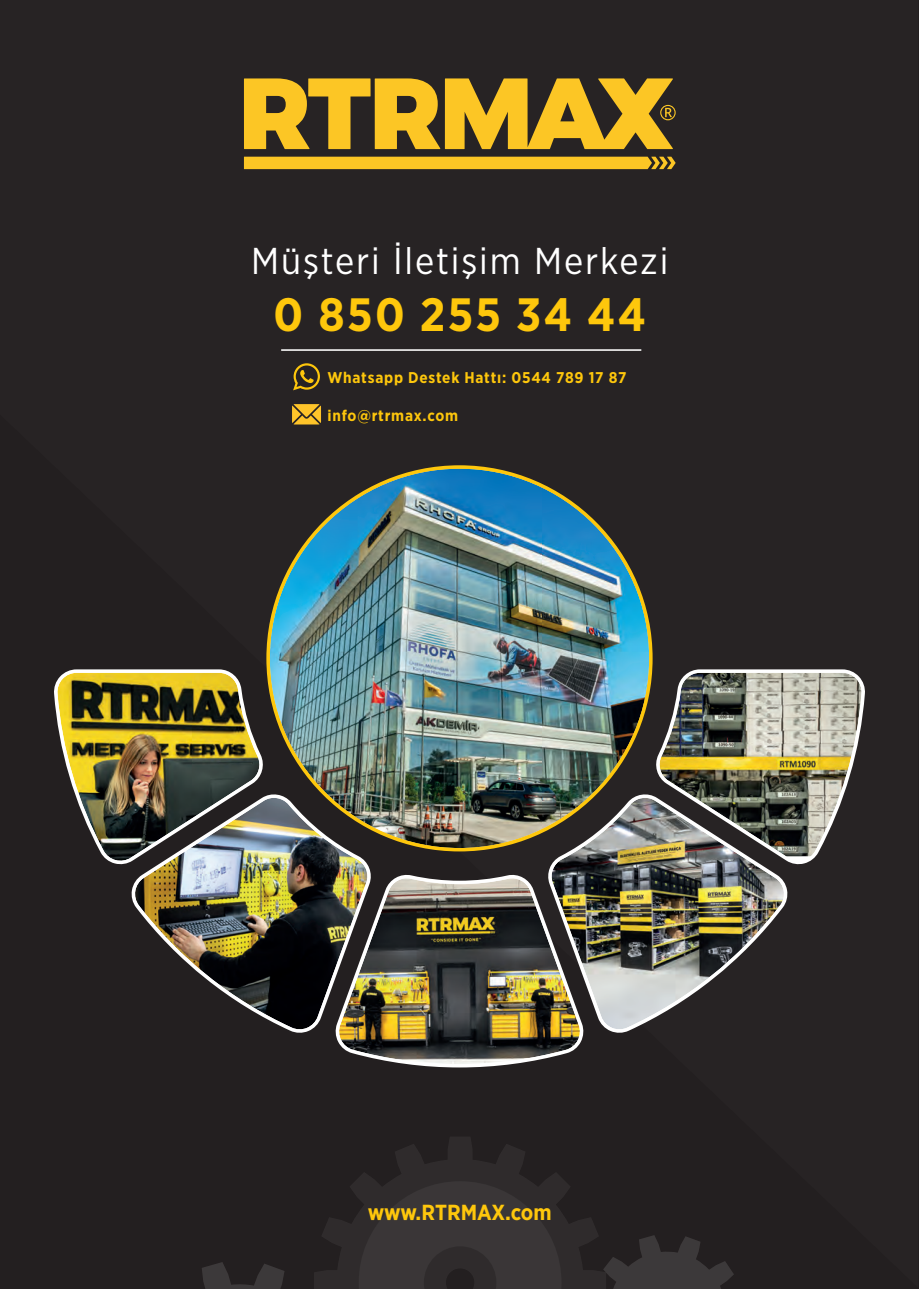
<style>
.page{position:relative;width:919px;height:1289px;background:#fff}
.page>*{position:absolute;margin:0;border:0;box-sizing:border-box;transform-origin:0 0}
.t1{font:700 46.65px "Gotham Narrow";letter-spacing:.05em;color:#fec70c}
.t2{font:37.35px "Gotham Narrow";letter-spacing:.05em;color:#fff}
.t3{font:700 21.75px "Gotham Narrow";letter-spacing:-.005em;color:#fec70c}
.t4{font:700 15.6px "Gotham Narrow";letter-spacing:.05em;color:#fec70c}
</style>
<div class="page">
<div style="left:1px;top:0;width:917px;height:1287px;background:#272324"></div>
<svg style="left:244px;top:78px;width:431px;height:71px"></svg>
<div style="left:244px;top:157px;width:431px;height:12px;background:#fcc625"></div>
<svg style="left:293px;top:363px;width:27px;height:27px"></svg>
<hr style="left:281px;top:349px;width:360px;height:2px;background:#fff">
<img style="left:332px;top:870px;width:254px;height:199px">
<img style="left:129px;top:790px;width:247px;height:246px">
<img style="left:546px;top:789px;width:243px;height:247px">
<img style="left:650px;top:667px;width:217px;height:200px">
<img style="left:52px;top:667px;width:213px;height:200px">
<svg style="left:270px;top:468px;width:379px;height:380px;fill:#272324"></svg>
<img style="left:270px;top:468px;width:379px;height:380px;border-radius:190px">
<svg style="left:292px;top:404px;width:29px;height:20px"></svg>
<h2 class="t2" style="left:251px;top:237px;width:418px">Müşteri İletişim Merkezi</h2>
<h1 class="t1" style="left:273px;top:284px;width:374px">0 850 255 34 44</h1>
<p class="t4" style="left:327px;top:367px;width:300px">Whatsapp Destek Hattı: 0544 789 17 87</p>
<p class="t4" style="left:327px;top:405px;width:132px">info@rtrmax.com</p>
<h3 class="t3" style="left:368px;top:1198px;width:185px">www.RTRMAX.com</h3>
</div>
